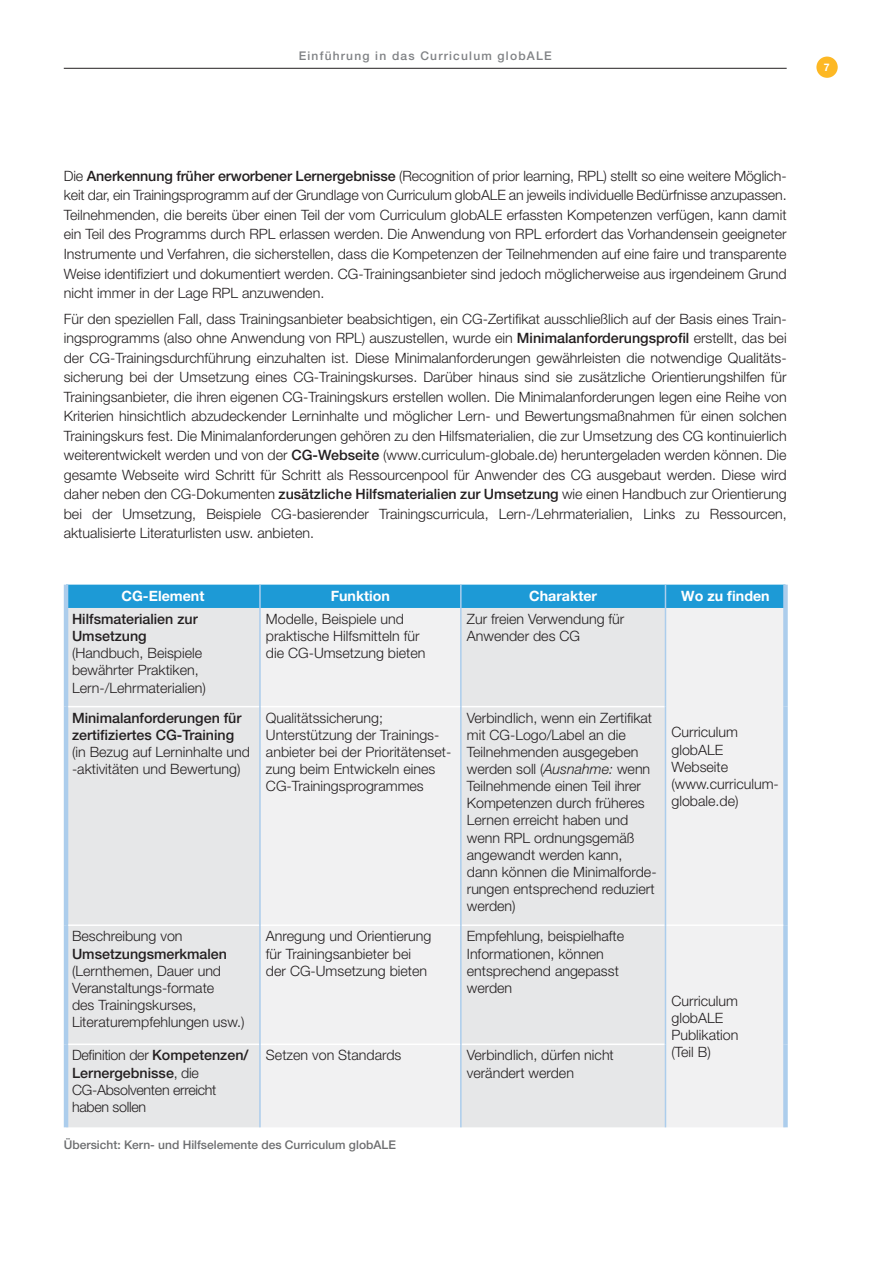
<style>
.page{position:relative;width:893px;height:1263px;background:#fff}
.page>*{position:absolute;margin:0;border:0;box-sizing:border-box;transform-origin:0 0}
.t1{font:300 14.25px/17.1px "Helvetica Neue LT Pro";color:#231f20}
.t2{font:500 14.25px/17.1px "Helvetica Neue LT Pro";color:#231f20}
.t3{font:300 14.25px/17.1px "Helvetica Neue LT Pro";letter-spacing:-.02em;color:#231f20}
.t4{font:700 14.25px "Helvetica Neue LT Pro";color:#fff}
.t5{font:500 12px "Helvetica Neue LT Pro";color:#6d6e70}
.t6{font:500 12px "Helvetica Neue LT Pro";letter-spacing:.1em;color:#808285}
.t7{font:700 10.5px "Helvetica Neue LT Pro";color:#fff}
.s1{font-weight:500}
.s2{font-style:italic}
</style>
<div class="page">
<div style="left:816px;top:57px;width:22px;height:21px;background:#fdb824;border-radius:50%"></div>
<hr style="left:64px;top:68px;width:723px;height:1px;background:#231f20">
<div style="left:68px;top:608px;width:191px;height:519px;background:#e6e7e8"></div>
<svg style="left:261px;top:608px;width:522px;height:519px;fill:#f1f1f2"></svg>
<hr style="left:64px;top:585px;width:4px;height:23px;background:#accdec">
<div style="left:783px;top:585px;width:5px;height:23px;background:#accdec"></div>
<hr style="left:64px;top:608px;width:4px;height:99px;background:#accdec">
<div style="left:783px;top:608px;width:5px;height:99px;background:#accdec"></div>
<div style="left:783px;top:707px;width:5px;height:218px;background:#accdec"></div>
<hr style="left:64px;top:707px;width:4px;height:218px;background:#accdec">
<hr style="left:64px;top:925px;width:4px;height:119px;background:#accdec">
<div style="left:783px;top:925px;width:5px;height:119px;background:#accdec"></div>
<div style="left:783px;top:1044px;width:5px;height:83px;background:#accdec"></div>
<hr style="left:64px;top:1044px;width:4px;height:83px;background:#accdec">
<hr style="left:68px;top:706px;width:191px;height:1px;background:#fff">
<hr style="left:261px;top:706px;width:199px;height:1px;background:#fff">
<hr style="left:462px;top:706px;width:203px;height:1px;background:#fff">
<hr style="left:68px;top:924px;width:191px;height:2px;background:#fff">
<hr style="left:261px;top:924px;width:199px;height:2px;background:#fff">
<hr style="left:462px;top:924px;width:203px;height:2px;background:#fff">
<hr style="left:666px;top:924px;width:117px;height:2px;background:#fff">
<hr style="left:68px;top:1043px;width:191px;height:2px;background:#fff">
<hr style="left:261px;top:1043px;width:199px;height:2px;background:#fff">
<hr style="left:462px;top:1043px;width:203px;height:2px;background:#fff">
<div style="left:68px;top:585px;width:716px;height:23px;background:#1d9ad6"></div>
<hr style="left:259px;top:608px;width:2px;height:99px;background:#accdec">
<hr style="left:460px;top:608px;width:2px;height:99px;background:#accdec">
<hr style="left:665px;top:608px;width:1px;height:99px;background:#accdec">
<hr style="left:259px;top:707px;width:2px;height:218px;background:#accdec">
<hr style="left:460px;top:707px;width:2px;height:218px;background:#accdec">
<hr style="left:665px;top:707px;width:1px;height:218px;background:#accdec">
<hr style="left:259px;top:925px;width:2px;height:119px;background:#accdec">
<hr style="left:460px;top:925px;width:2px;height:119px;background:#accdec">
<hr style="left:665px;top:925px;width:1px;height:119px;background:#accdec">
<hr style="left:259px;top:1044px;width:2px;height:83px;background:#accdec">
<hr style="left:460px;top:1044px;width:2px;height:83px;background:#accdec">
<hr style="left:665px;top:1044px;width:1px;height:83px;background:#accdec">
<p class="t6" style="left:299px;top:51px;width:254px">Einführung in das Curriculum globALE</p>
<p class="t7" style="left:824px;top:63px;width:7px">7</p>
<p class="t1" style="left:64px;top:168px;width:724px;line-height:19.5px;text-align:justify">Die <span class="s1">Anerkennung früher erworbener Lernergebnisse</span> (Recognition of prior learning, RPL) stellt so eine weitere Möglich&shy;keit dar, ein Trainingsprogramm auf der Grundlage von Curriculum globALE an jeweils individuelle Bedürfnisse anzupassen.<br>Teilnehmenden, die bereits über einen Teil der vom Curriculum globALE erfassten Kompetenzen verfügen, kann damit ein Teil des Programms durch RPL erlassen werden. Die Anwendung von RPL erfordert das Vorhandensein geeigneter Instrumente und Verfahren, die sicherstellen, dass die Kompetenzen der Teilnehmenden auf eine faire und transparente Weise identifiziert und dokumentiert werden. CG-Trainingsanbieter sind jedoch möglicherweise aus irgendeinem Grund nicht immer in der Lage RPL anzuwenden.</p>
<p class="t1" style="left:64px;top:311px;width:724px;line-height:19.5px;text-align:justify">Für den speziellen Fall, dass Trainingsanbieter beabsichtigen, ein CG-Zertifikat ausschließlich auf der Basis eines Train&shy;ingsprogramms (also ohne Anwendung von RPL) auszustellen, wurde ein <span class="s1">Minimalanforderungsprofil</span> erstellt, das bei der CG-Trainingsdurchführung einzuhalten ist. Diese Minimalanforderungen gewährleisten die notwendige Qualitäts&shy;sicherung bei der Umsetzung eines CG-Trainingskurses. Darüber hinaus sind sie zusätzliche Orientierungshilfen für Trainingsanbieter, die ihren eigenen CG-Trainingskurs erstellen wollen. Die Minimalanforderungen legen eine Reihe von Kriterien hinsichtlich abzudeckender Lerninhalte und möglicher Lern- und Bewertungsmaßnahmen für einen solchen Trainingskurs fest. Die Minimalanforderungen gehören zu den Hilfsmaterialien, die zur Umsetzung des CG kontinuierlich weiterentwickelt werden und von der <span class="s1">CG-Webseite</span> (www.curriculum-globale.de) heruntergeladen werden können. Die gesamte Webseite wird Schritt für Schritt als Ressourcenpool für Anwender des CG ausgebaut werden. Diese wird daher neben den CG-Dokumenten <span class="s1">zusätzliche Hilfsmaterialien zur Umsetzung</span> wie einen Handbuch zur Orientierung bei der Umsetzung, Beispiele CG-basierender Trainingscurricula, Lern-/Lehrmaterialien, Links zu Ressourcen, aktualisierte Literaturlisten usw. anbieten.</p>
<p class="t4" style="left:122px;top:591px;width:84px">CG-Element</p>
<p class="t4" style="left:331px;top:591px;width:61px">Funktion</p>
<p class="t4" style="left:529px;top:591px;width:69px">Charakter</p>
<p class="t4" style="left:681px;top:591px;width:90px">Wo zu finden</p>
<p class="t2" style="left:72px;top:612px;width:127px">Hilfsmaterialien zur<br>Umsetzung</p>
<p class="t1" style="left:72px;top:646px;width:135px">(Handbuch, Beispiele bewährter Praktiken,<br>Lern-/Lehrmaterialien)</p>
<p class="t1" style="left:266px;top:612px;width:161px">Modelle, Beispiele und praktische Hilfsmitteln für die CG-Umsetzung bieten</p>
<p class="t1" style="left:467px;top:612px;width:159px">Zur freien Verwendung für<br>Anwender des CG</p>
<p class="t2" style="left:72px;top:711px;width:171px">Minimalanforderungen für zertifiziertes CG-Training</p>
<p class="t1" style="left:72px;top:745px;width:179px">(in Bezug auf Lerninhalte und -aktivitäten und Bewertung)</p>
<p class="t1" style="left:72px;top:929px;width:112px">Beschreibung von</p>
<p class="t2" style="left:72px;top:947px;width:156px">Umsetzungsmerkmalen</p>
<p class="t1" style="left:72px;top:964px;width:174px">(Lernthemen, Dauer und<br>Veranstaltungs-formate<br>des Trainingskurses,<br>Literaturempfehlungen usw.)</p>
<p class="t1" style="left:266px;top:711px;width:187px">Qualitätssicherung;<br>Unterstützung der Trainings&shy;anbieter bei der Prioritätenset&shy;zung beim Entwickeln eines<br>CG-Trainingsprogrammes</p>
<p class="t1" style="left:467px;top:711px;width:191px">Verbindlich, wenn ein Zertifikat mit CG-Logo/Label an die<br>Teilnehmenden ausgegeben werden soll (<span class="s2">Ausnahme:</span> wenn<br>Teilnehmende einen Teil ihrer<br>Kompetenzen durch früheres<br>Lernen erreicht haben und wenn RPL ordnungsgemäß angewandt werden kann, dann können die Minimalforde&shy;rungen entsprechend reduziert werden)</p>
<p class="t1" style="left:266px;top:929px;width:167px">Anregung und Orientierung für Trainingsanbieter bei der CG-Umsetzung bieten</p>
<p class="t1" style="left:467px;top:929px;width:159px">Empfehlung, beispielhafte<br>Informationen, können entsprechend angepasst werden</p>
<p class="t1" style="left:671px;top:726px;width:109px">Curriculum globALE<br>Webseite (www.curriculum&shy;globale.de)</p>
<p class="t1" style="left:671px;top:994px;width:69px">Curriculum globALE<br>Publikation</p>
<p class="t3" style="left:72px;top:1048px;width:178px">Definition der <span class="s1">Kompetenzen/</span></p>
<p class="t1" style="left:671px;top:1045px;width:41px">(Teil B)</p>
<p class="t3" style="left:72px;top:1066px;width:146px"><span class="s1">Lernergebnisse</span>, die<br>CG-Absolventen erreicht haben sollen</p>
<p class="t1" style="left:266px;top:1048px;width:137px">Setzen von Standards</p>
<p class="t1" style="left:467px;top:1048px;width:149px">Verbindlich, dürfen nicht verändert werden</p>
<p class="t5" style="left:64px;top:1140px;width:334px">Übersicht: Kern- und Hilfselemente des Curriculum globALE</p>
</div>
